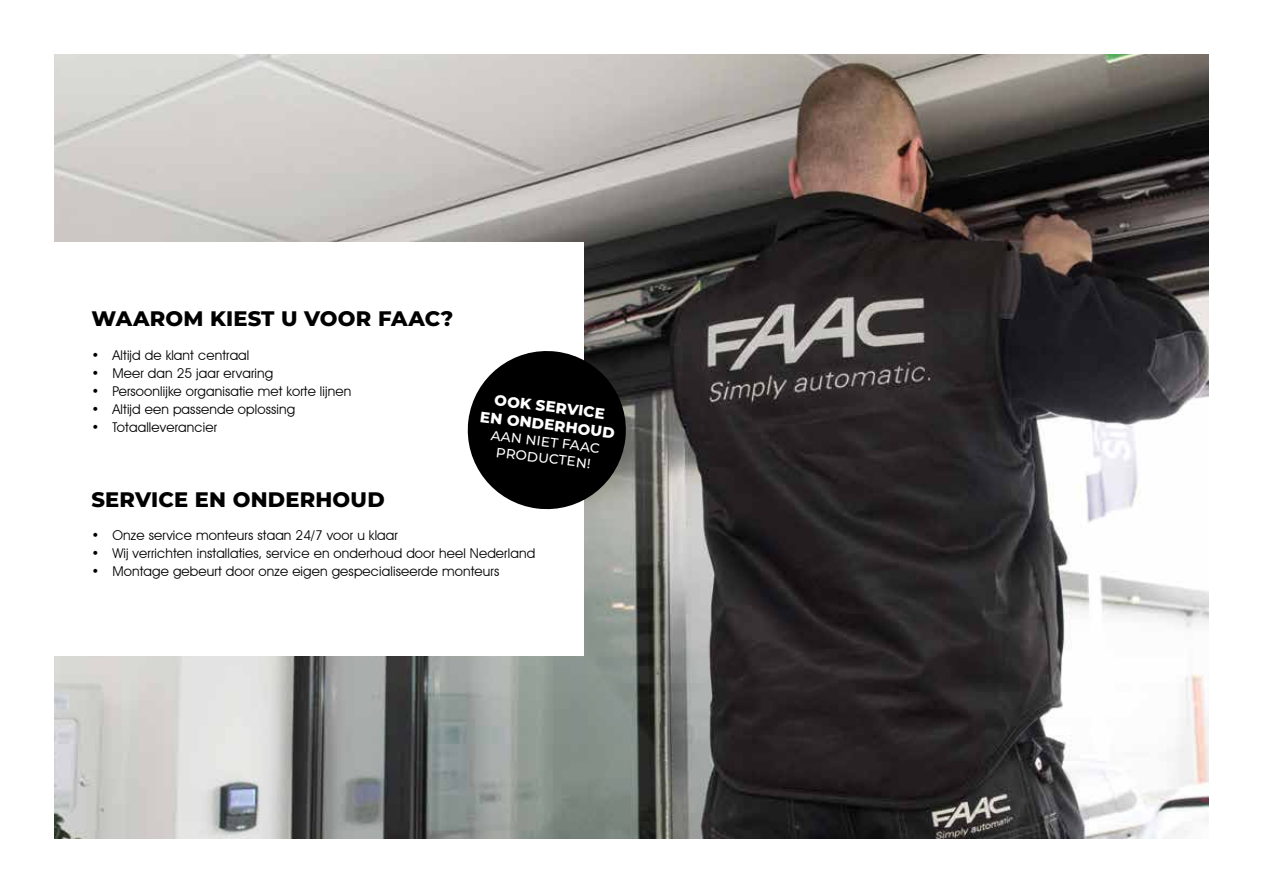
<style>
.page{position:relative;width:1263px;height:893px;background:#fff}
.page>*{position:absolute;margin:0;border:0;box-sizing:border-box;transform-origin:0 0}
.t1{font:800 21px "Montserrat";letter-spacing:.01em;color:#000}
.t2{font:800 15px/18px "Montserrat";color:#fff;text-align:center}
.t3{font:13.5px "Avant Garde IT Cby BT";letter-spacing:.01em;color:#000}
.t4{font:500 13.5px/16.5px "Montserrat";color:#fff;text-align:center}
</style>
<div class="page">
<img style="left:54px;top:54px;width:1155px;height:785px">
<div style="left:0;top:243px;width:584px;height:413px;background:#fff"></div>
<svg style="left:467px;top:346px;width:164px;height:168px"></svg>
<h1 class="t1" style="left:91px;top:303px;width:363px">WAAROM KIEST U VOOR FAAC?</h1>
<p class="t3" style="left:91px;top:347px;width:159px">• Altijd de klant centraal</p>
<p class="t3" style="left:91px;top:365px;width:183px">• Meer dan 25 jaar ervaring</p>
<p class="t3" style="left:91px;top:383px;width:261px">• Persoonlijke organisatie met korte lijnen</p>
<p class="t3" style="left:91px;top:401px;width:205px">• Altijd een passende oplossing</p>
<p class="t3" style="left:91px;top:419px;width:127px">• Totaalleverancier</p>
<p class="t2" style="left:484px;top:389px;width:137px;rotate:7deg">OOK SERVICE<br>EN ONDERHOUD</p>
<p class="t4" style="left:492px;top:426px;width:111px;rotate:7deg">AAN NIET FAAC<br>PRODUCTEN!</p>
<h1 class="t1" style="left:91px;top:484px;width:295px">SERVICE EN ONDERHOUD</h1>
<p class="t3" style="left:91px;top:527px;width:308px">• Onze service monteurs staan 24/7 voor u klaar</p>
<p class="t3" style="left:91px;top:545px;width:445px">• Wij verrichten installaties, service en onderhoud door heel Nederland</p>
<p class="t3" style="left:91px;top:563px;width:409px">• Montage gebeurt door onze eigen gespecialiseerde monteurs</p>
</div>
